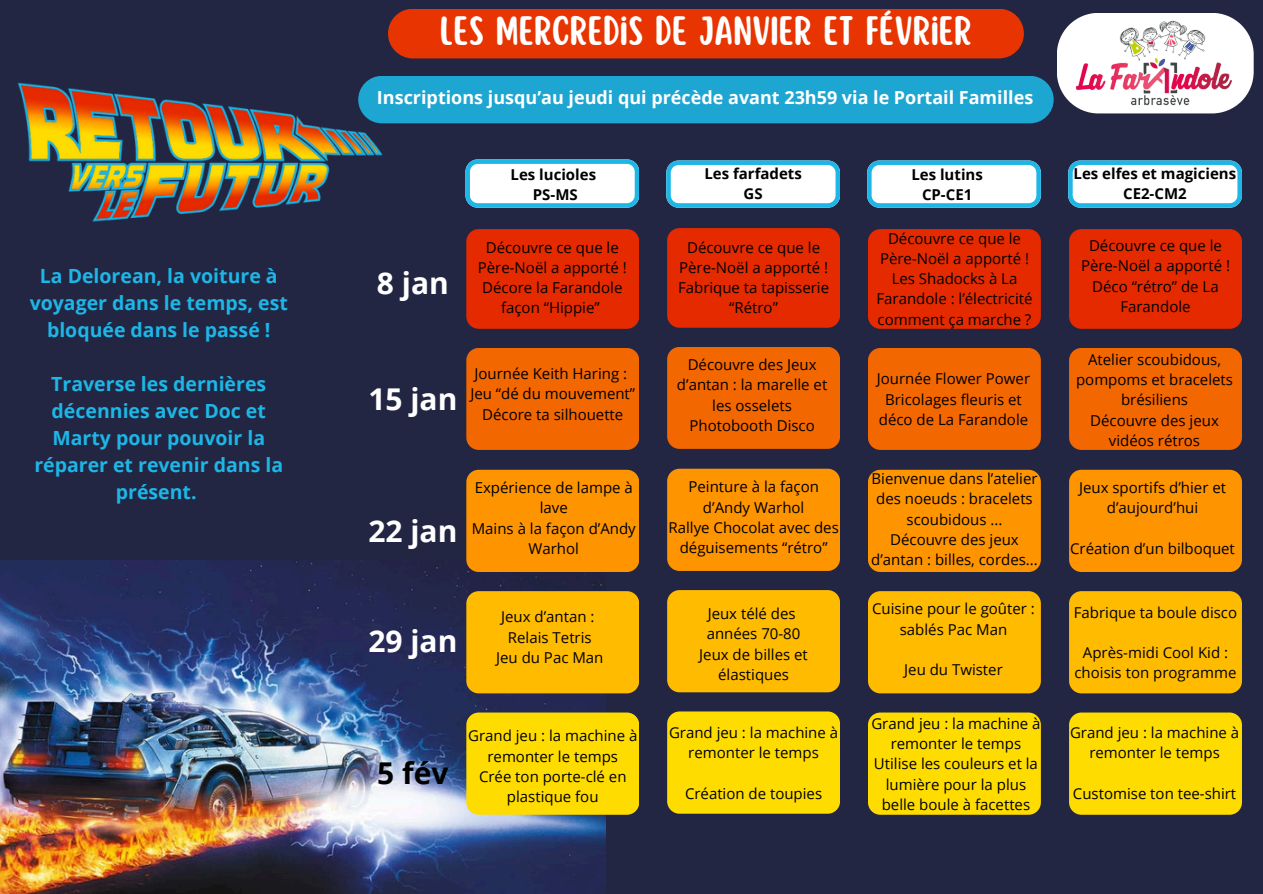
<style>
.page{position:relative;width:1263px;height:894px;background:#fff}
.page>*{position:absolute;margin:0;border:0;box-sizing:border-box;transform-origin:0 0}
.t1{font:36px "Scripter";color:#fff}
.t2{font:700 30px "Open Sans";color:#fff}
.t3{font:700 30px "Open Sans";color:#000}
.t4{font:700 19.5px/27px "Open Sans";color:#1db6e6;text-align:center}
.t5{font:700 18px "Open Sans";color:#fff}
.t6{font:15px/20.2px "Open Sans";color:#000;text-align:center}
.t7{font:700 15px/20.2px "Open Sans";color:#000;text-align:center}
</style>
<div class="page">
<div style="left:0;top:0;width:1263px;height:893px;background:#222643"></div>
<div style="left:388px;top:9px;width:636px;height:49px;background:#e83400;border-radius:25px"></div>
<div style="left:358px;top:76px;width:696px;height:47px;background:#1ea6d3;border-radius:24px"></div>
<svg style="left:1057px;top:13px;width:196px;height:100px"></svg>
<img style="left:1066px;top:17px;width:175px;height:92px">
<svg style="left:465px;top:159px;width:174px;height:49px;background:#c9eaf5"></svg>
<svg style="left:666px;top:160px;width:173px;height:48px;background:#c9eaf5"></svg>
<svg style="left:1068px;top:160px;width:173px;height:48px;background:#c9eaf5"></svg>
<svg style="left:867px;top:160px;width:173px;height:48px;background:#c9eaf5"></svg>
<div style="left:466px;top:229px;width:173px;height:100px;background:#e62a00;border-radius:12px"></div>
<div style="left:466px;top:348px;width:173px;height:102px;background:#f36700;border-radius:12px"></div>
<img style="left:0;top:560px;width:605px;height:333px">
<img style="left:17px;top:76px;width:371px;height:146px">
<div style="left:466px;top:469px;width:173px;height:103px;background:#fd9400;border-radius:12px"></div>
<div style="left:466px;top:591px;width:173px;height:102px;background:#fb0;border-radius:12px"></div>
<div style="left:466px;top:712px;width:173px;height:102px;background:#ffdc00;border-radius:12px"></div>
<div style="left:667px;top:228px;width:173px;height:99px;background:#e62a00;border-radius:12px"></div>
<div style="left:667px;top:347px;width:173px;height:102px;background:#f36700;border-radius:12px"></div>
<div style="left:667px;top:468px;width:173px;height:102px;background:#fd9400;border-radius:12px"></div>
<div style="left:667px;top:590px;width:173px;height:102px;background:#fb0;border-radius:12px"></div>
<div style="left:667px;top:711px;width:173px;height:102px;background:#ffdc00;border-radius:12px"></div>
<div style="left:868px;top:229px;width:173px;height:100px;background:#e62a00;border-radius:12px"></div>
<div style="left:868px;top:348px;width:173px;height:102px;background:#f36700;border-radius:12px"></div>
<div style="left:868px;top:469px;width:173px;height:103px;background:#fd9400;border-radius:12px"></div>
<div style="left:868px;top:591px;width:173px;height:102px;background:#fb0;border-radius:12px"></div>
<div style="left:868px;top:712px;width:173px;height:102px;background:#ffdc00;border-radius:12px"></div>
<div style="left:1069px;top:229px;width:173px;height:100px;background:#e62a00;border-radius:12px"></div>
<div style="left:1069px;top:348px;width:173px;height:102px;background:#f36700;border-radius:12px"></div>
<div style="left:1069px;top:469px;width:173px;height:103px;background:#fd9400;border-radius:12px"></div>
<div style="left:1069px;top:591px;width:173px;height:102px;background:#fb0;border-radius:12px"></div>
<div style="left:1069px;top:712px;width:173px;height:102px;background:#ffdc00;border-radius:12px"></div>
<p class="t4" style="left:30px;top:262px;width:260px">La Delorean, la voiture à voyager dans le temps, est bloquée dans le passé !</p>
<p class="t4" style="left:34px;top:370px;width:250px">Traverse les dernières décennies avec Doc et<br>Marty pour pouvoir la réparer et revenir dans la présent.</p>
<h1 class="t1" style="left:440px;top:12px;width:534px">LES MERCREDIS DE JANVIER ET FÉVRIER</h1>
<p class="t5" style="left:377px;top:85px;width:658px">Inscriptions jusqu’au jeudi qui précède avant 23h59 via le Portail Familles</p>
<p class="t2" style="left:377px;top:261px;width:73px">8 jan</p>
<p class="t2" style="left:368px;top:377px;width:90px">15 jan</p>
<p class="t2" style="left:368px;top:509px;width:90px">22 jan</p>
<h4 class="t2" style="left:368px;top:619px;width:90px">29 jan</h4>
<p class="t3" style="left:377px;top:752px;width:73px">5 fév</p>
<h3 class="t7" style="left:511px;top:164px;width:87px">Les lucioles<br>PS-MS</h3>
<h4 class="t7" style="left:704px;top:163px;width:99px">Les farfadets<br>GS</h4>
<h4 class="t7" style="left:1074px;top:163px;width:164px">Les elfes et magiciens<br>CE2-CM2</h4>
<h4 class="t7" style="left:911px;top:164px;width:73px">Les lutins<br>CP-CE1</h4>
<p class="t6" style="left:478px;top:236px;width:150px">Découvre ce que le<br>Père-Noël a apporté !</p>
<p class="t6" style="left:482px;top:277px;width:142px">Décore la Farandole façon “Hippie”</p>
<p class="t6" style="left:474px;top:363px;width:154px">Journée Keith Haring :</p>
<h3 class="t6" style="left:470px;top:383px;width:166px">Jeu “dé du mouvement”</h3>
<h3 class="t6" style="left:482px;top:403px;width:143px">Décore ta silhouette</h3>
<h2 class="t6" style="left:475px;top:477px;width:160px">Expérience de lampe à lave</h2>
<p class="t6" style="left:472px;top:517px;width:166px">Mains à la façon d’Andy<br>Warhol</p>
<p class="t6" style="left:501px;top:606px;width:95px">Jeux d’antan :</p>
<p class="t6" style="left:508px;top:626px;width:85px">Relais Tetris</p>
<p class="t6" style="left:496px;top:646px;width:109px">Jeu du Pac Man</p>
<p class="t6" style="left:468px;top:725px;width:171px">Grand jeu : la machine à remonter le temps</p>
<p class="t6" style="left:479px;top:765px;width:149px">Crée ton porte-clé en plastique fou</p>
<p class="t6" style="left:679px;top:236px;width:150px">Découvre ce que le<br>Père-Noël a apporté !</p>
<h2 class="t6" style="left:678px;top:277px;width:153px">Fabrique ta tapisserie “Rétro”</h2>
<p class="t6" style="left:677px;top:354px;width:152px">Découvre des Jeux d’antan : la marelle et les osselets</p>
<p class="t6" style="left:689px;top:415px;width:127px">Photobooth Disco</p>
<p class="t6" style="left:688px;top:476px;width:132px">Peinture à la façon d’Andy Warhol</p>
<p class="t6" style="left:668px;top:517px;width:172px">Rallye Chocolat avec des déguisements “rétro”</p>
<p class="t6" style="left:708px;top:603px;width:89px">Jeux télé des</p>
<p class="t6" style="left:707px;top:623px;width:95px">années 70-80</p>
<h2 class="t6" style="left:699px;top:643px;width:110px">Jeux de billes et élastiques</h2>
<p class="t6" style="left:669px;top:722px;width:171px">Grand jeu : la machine à remonter le temps</p>
<p class="t6" style="left:685px;top:782px;width:139px">Création de toupies</p>
<p class="t6" style="left:880px;top:227px;width:150px">Découvre ce que le<br>Père-Noël a apporté !</p>
<h2 class="t6" style="left:876px;top:268px;width:157px">Les Shadocks à La<br>Farandole : l’électricité comment ça marche ?</h2>
<h2 class="t6" style="left:877px;top:368px;width:155px">Journée Flower Power</h2>
<p class="t6" style="left:879px;top:388px;width:151px">Bricolages fleuris et déco de La Farandole</p>
<p class="t6" style="left:871px;top:468px;width:168px">Bienvenue dans l’atelier des noeuds : bracelets scoubidous ...</p>
<p class="t6" style="left:871px;top:528px;width:168px">Découvre des jeux d’antan : billes, cordes...</p>
<p class="t6" style="left:872px;top:598px;width:164px">Cuisine pour le goûter : sablés Pac Man</p>
<p class="t6" style="left:904px;top:659px;width:100px">Jeu du Twister</p>
<p class="t6" style="left:871px;top:712px;width:171px">Grand jeu : la machine à remonter le temps</p>
<p class="t6" style="left:874px;top:753px;width:166px">Utilise les couleurs et la lumière pour la plus belle boule à facettes</p>
<p class="t6" style="left:1081px;top:235px;width:150px">Découvre ce que le<br>Père-Noël a apporté !</p>
<p class="t6" style="left:1092px;top:275px;width:128px">Déco “rétro” de La<br>Farandole</p>
<p class="t6" style="left:1076px;top:349px;width:158px">Atelier scoubidous, pompoms et bracelets brésiliens</p>
<p class="t6" style="left:1090px;top:409px;width:130px">Découvre des jeux vidéos rétros</p>
<p class="t6" style="left:1079px;top:477px;width:148px">Jeux sportifs d’hier et d’aujourd’hui</p>
<p class="t6" style="left:1070px;top:537px;width:166px">Création d’un bilboquet</p>
<p class="t6" style="left:1074px;top:601px;width:165px">Fabrique ta boule disco</p>
<p class="t6" style="left:1074px;top:642px;width:163px">Après-midi Cool Kid : choisis ton programme</p>
<p class="t6" style="left:1070px;top:721px;width:171px">Grand jeu : la machine à remonter le temps</p>
<p class="t6" style="left:1073px;top:782px;width:165px">Customise ton tee-shirt</p>
</div>
